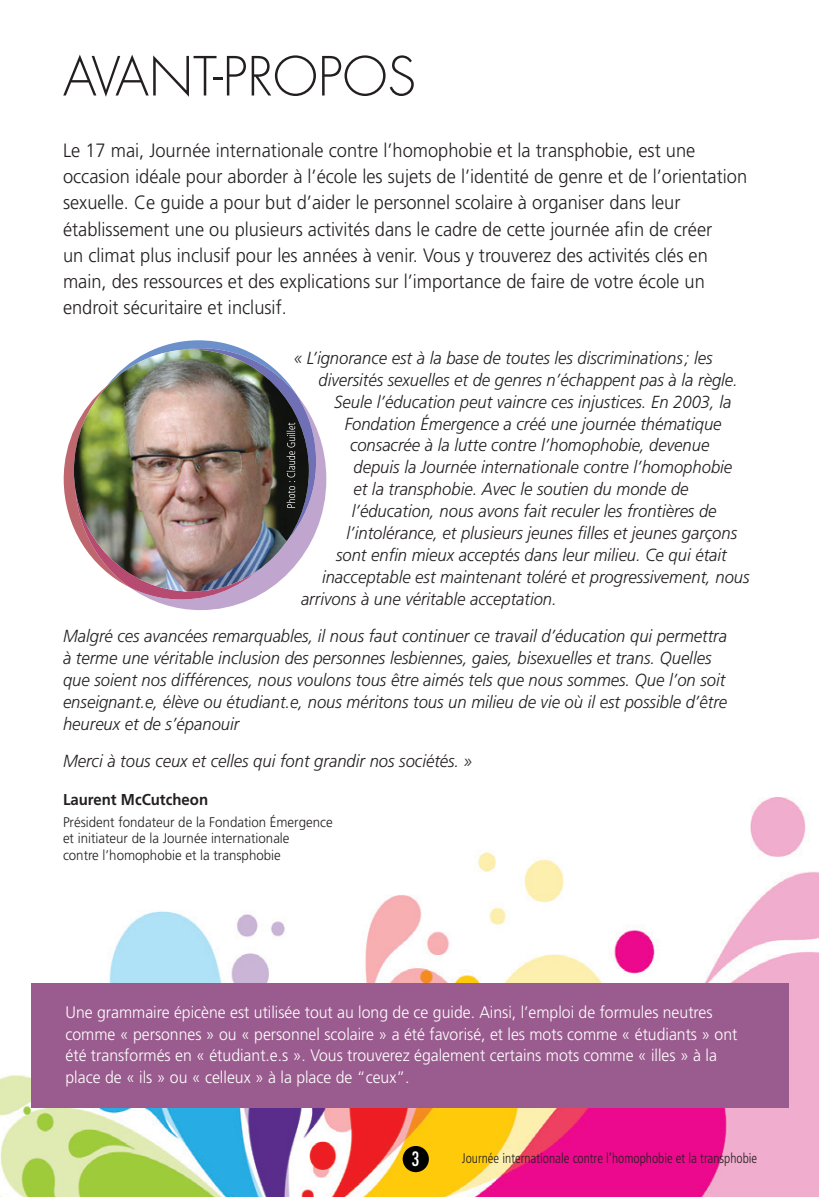
<style>
.page{position:relative;width:819px;height:1197px;background:#fff}
.page>*{position:absolute;margin:0;border:0;box-sizing:border-box;transform-origin:0 0}
.t1{font:300 52.5px "Futura";color:#231f20}
.t2{font:300 19.25px/26.2px "Frutiger";color:#231f20;scale:.95 1}
.t3{font:condensed 19.25px "Futura";color:#fff}
.t4{font:italic 300 17.5px/21.9px "Frutiger";color:#231f20;scale:.95 1}
.t5{font:300 16.62px/21.9px "Frutiger";color:#fff;scale:.95 1}
.t6{font:700 15.75px "Frutiger";color:#231f20;scale:.95 1}
.t7{font:300 14px/16.6px "Frutiger";color:#231f20;scale:.95 1}
.t8{font:300 condensed 14px "Frutiger";color:#231f20;scale:.95 1}
</style>
<div class="page">
<img style="left:0;top:798px;width:819px;height:399px">
<div style="left:32px;top:983px;width:757px;height:124px;background:#9a5c8e"></div>
<div style="left:403px;top:1146px;width:26px;height:26px;background:#000;border-radius:50%"></div>
<svg style="left:150px;top:427px;width:176px;height:183px"></svg>
<img style="left:64px;top:340px;width:252px;height:259px">
<h1 class="t1" style="left:63px;top:43px;width:355px">AVANT-PROPOS</h1>
<p class="t2" style="left:63px;top:137px;width:722px">Le 17 mai, Journée internationale contre l’homophobie et la transphobie, est une occasion idéale pour aborder à l’école les sujets de l’identité de genre et de l’orientation sexuelle. Ce guide a pour but d’aider le personnel scolaire à organiser dans leur établissement une ou plusieurs activités dans le cadre de cette journée afin de créer<br>un climat plus inclusif pour les années à venir. Vous y trouverez des activités clés en main, des ressources et des explications sur l’importance de faire de votre école un endroit sécuritaire et inclusif.</p>
<p class="t4" style="left:294px;top:347px;width:442px">« L’ignorance est à la base de toutes les discriminations; les</p>
<p class="t4" style="left:319px;top:369px;width:443px">diversités sexuelles et de genres n’échappent pas à la règle.</p>
<p class="t4" style="left:334px;top:391px;width:420px">Seule l’éducation peut vaincre ces injustices. En 2003, la</p>
<p class="t4" style="left:345px;top:412px;width:398px">Fondation Émergence a créé une journée thématique</p>
<p class="t4" style="left:350px;top:434px;width:380px">consacrée à la lutte contre l’homophobie, devenue</p>
<p class="t4" style="left:354px;top:456px;width:400px">depuis la Journée internationale contre l’homophobie</p>
<p class="t4" style="left:354px;top:478px;width:354px">et la transphobie. Avec le soutien du monde de</p>
<p class="t4" style="left:352px;top:500px;width:386px">l’éducation, nous avons fait reculer les frontières de</p>
<p class="t4" style="left:347px;top:522px;width:413px">l’intolérance, et plusieurs jeunes filles et jeunes garçons</p>
<p class="t4" style="left:336px;top:544px;width:413px">sont enfin mieux acceptés dans leur milieu. Ce qui était</p>
<p class="t4" style="left:322px;top:566px;width:452px">inacceptable est maintenant toléré et progressivement, nous</p>
<p class="t4" style="left:301px;top:587px;width:271px">arrivons à une véritable acceptation.</p>
<p class="t4" style="left:63px;top:625px;width:701px">Malgré ces avancées remarquables, il nous faut continuer ce travail d’éducation qui permettra à terme une véritable inclusion des personnes lesbiennes, gaies, bisexuelles et trans. Quelles que soient nos différences, nous voulons tous être aimés tels que nous sommes. Que l’on soit enseignant.e, élève ou étudiant.e, nous méritons tous un milieu de vie où il est possible d’être heureux et de s’épanouir</p>
<p class="t4" style="left:63px;top:750px;width:432px">Merci à tous ceux et celles qui font grandir nos sociétés. »</p>
<p class="t6" style="left:63px;top:790px;width:154px">Laurent McCutcheon</p>
<p class="t7" style="left:63px;top:813px;width:285px">Président fondateur de la Fondation Émergence et initiateur de la Journée internationale<br>contre l’homophobie et la transphobie</p>
<p class="t5" style="left:66px;top:1001px;width:709px">Une grammaire épicène est utilisée tout au long de ce guide. Ainsi, l’emploi de formules neutres comme « personnes » ou « personnel scolaire » a été favorisé, et les mots comme « étudiants » ont été transformés en « étudiant.e.s ». Vous trouverez également certains mots comme « illes » à la place de « ils » ou « celleux » à la place de “ceux”.</p>
<p class="t3" style="left:412px;top:1147px;width:9px">3</p>
<p class="t8" style="left:462px;top:1151px;width:312px">Journée internationale contre l’homophobie et la transphobie</p>
</div>
